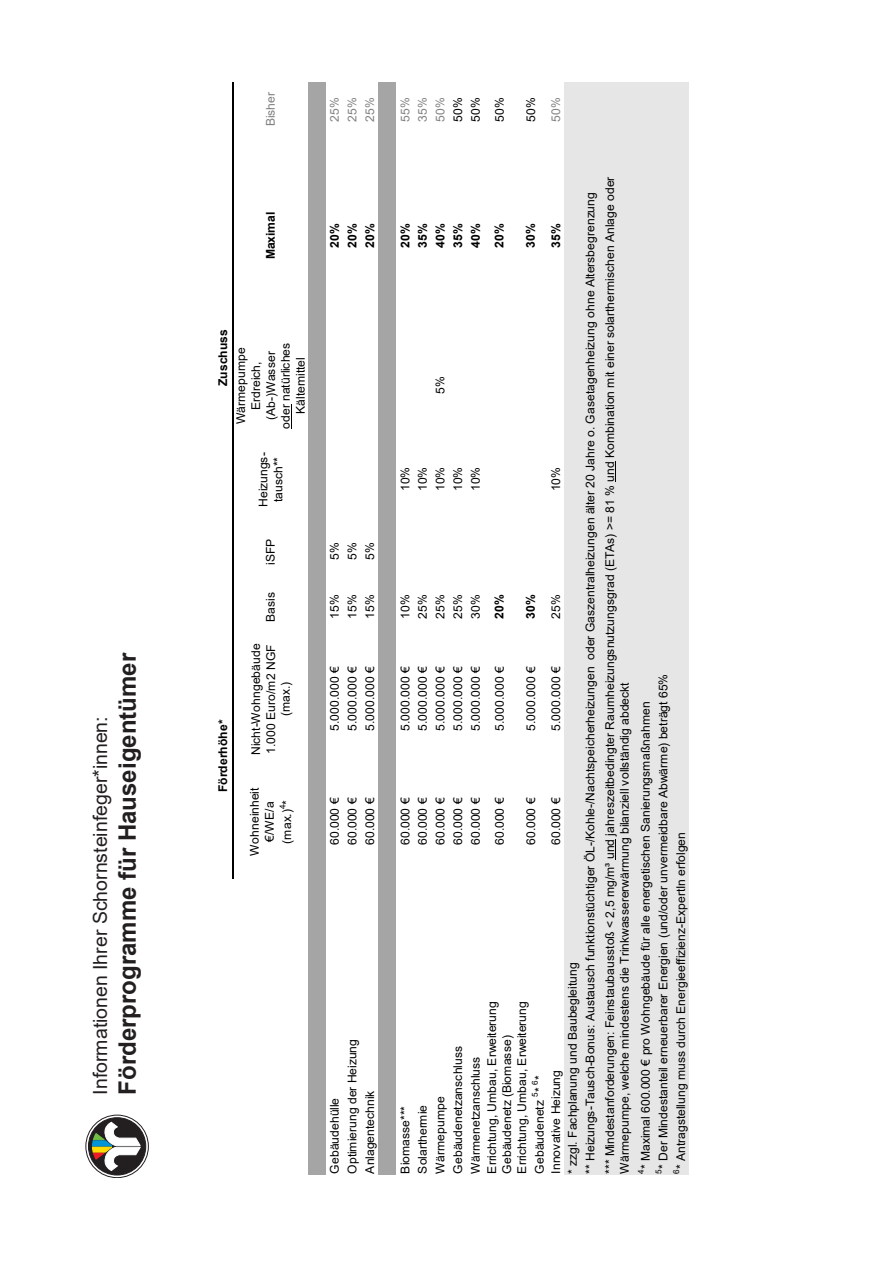
<style>
.page{position:relative;width:893px;height:1263px;background:#fff}
.page>*{position:absolute;margin:0;border:0;box-sizing:border-box;transform-origin:0 0}
.t1{font:700 24px "Arial";color:#231f20}
.t2{font:19.5px "Arial";color:#231f20}
.t3{font:12.15px/15px "Arial";letter-spacing:.01em;color:#000;text-align:center}
.t4{font:700 12.15px "Arial";letter-spacing:.01em;color:#000}
.t5{font:12.15px "Arial";letter-spacing:.01em;color:#808080}
.t6{font:8.1px "Arial";color:#000}
</style>
<div class="page">
<svg style="left:86px;top:1115px;width:62px;height:62px"></svg>
<div style="left:86px;top:1115px;width:63px;height:63px;border:1px solid #231f20;border-radius:50%"></div>
<div style="left:88px;top:1118px;width:58px;height:57px;background:#231f20;border-radius:50%"></div>
<div style="left:88px;top:1117px;width:58px;height:58px;border:1px solid #231f20;border-radius:50%"></div>
<svg style="left:92px;top:1122px;width:49px;height:49px"></svg>
<div style="left:308px;top:83px;width:18px;height:1092px;background:#a5a5a5"></div>
<div style="left:379px;top:83px;width:17px;height:1092px;background:#a5a5a5"></div>
<div style="left:565px;top:83px;width:124px;height:1092px;background:#e7e6e6"></div>
<svg style="left:291px;top:404px;width:1px;height:25px"></svg>
<svg style="left:615px;top:839px;width:1px;height:20px"></svg>
<svg style="left:615px;top:462px;width:1px;height:20px"></svg>
<hr style="left:232px;top:83px;width:1px;height:796px;background:#000">
<p class="t1" style="left:111px;top:1094px;width:443px;rotate:-90deg">Förderprogramme für Hauseigentümer</p>
<p class="t2" style="left:87px;top:1094px;width:380px;rotate:-90deg">Informationen Ihrer Schornsteinfeger*innen:</p>
<p class="t5" style="left:262px;top:126px;width:36px;rotate:-90deg">Bisher</p>
<p class="t4" style="left:262px;top:259px;width:49px;rotate:-90deg">Maximal</p>
<p class="t4" style="left:214px;top:386px;width:59px;rotate:-90deg">Zuschuss</p>
<p class="t3" style="left:233px;top:429px;width:88px;rotate:-90deg">Wärmepumpe<br>Erdreich, (Ab-)Wasser oder natürliches<br>Kältemittel</p>
<p class="t3" style="left:256px;top:507px;width:56px;rotate:-90deg">Heizungs&shy;tausch**</p>
<p class="t4" style="left:214px;top:792px;width:74px;rotate:-90deg">Förderhöhe*</p>
<p class="t3" style="left:263px;top:564px;width:28px;rotate:-90deg">iSFP</p>
<p class="t3" style="left:263px;top:622px;width:31px;rotate:-90deg">Basis</p>
<p class="t3" style="left:248px;top:755px;width:113px;rotate:-90deg">Nicht-Wohngebäude<br>1.000 Euro/m2 NGF (max.)</p>
<p class="t3" style="left:247px;top:856px;width:69px;rotate:-90deg">Wohneinheit €/WE/a</p>
<p class="t3" style="left:279px;top:843px;width:45px;rotate:-90deg">(max.) *</p>
<p class="t6" style="left:277px;top:809px;width:6px;rotate:-90deg">4</p>
<p class="t5" style="left:326px;top:121px;width:26px;rotate:-90deg">25%</p>
<p class="t5" style="left:344px;top:121px;width:26px;rotate:-90deg">25%</p>
<p class="t5" style="left:362px;top:121px;width:26px;rotate:-90deg">25%</p>
<p class="t5" style="left:397px;top:121px;width:26px;rotate:-90deg">55%</p>
<p class="t5" style="left:414px;top:121px;width:26px;rotate:-90deg">35%</p>
<p class="t5" style="left:432px;top:121px;width:26px;rotate:-90deg">50%</p>
<p class="t3" style="left:450px;top:121px;width:26px;rotate:-90deg">50%</p>
<p class="t3" style="left:468px;top:121px;width:26px;rotate:-90deg">50%</p>
<p class="t3" style="left:492px;top:121px;width:26px;rotate:-90deg">50%</p>
<p class="t3" style="left:523px;top:121px;width:26px;rotate:-90deg">50%</p>
<p class="t5" style="left:547px;top:121px;width:26px;rotate:-90deg">50%</p>
<p class="t4" style="left:326px;top:248px;width:26px;rotate:-90deg">20%</p>
<p class="t4" style="left:344px;top:248px;width:26px;rotate:-90deg">20%</p>
<p class="t4" style="left:361px;top:248px;width:26px;rotate:-90deg">20%</p>
<p class="t3" style="left:327px;top:560px;width:19px;rotate:-90deg">5%</p>
<p class="t3" style="left:345px;top:560px;width:19px;rotate:-90deg">5%</p>
<p class="t3" style="left:362px;top:560px;width:19px;rotate:-90deg">5%</p>
<p class="t3" style="left:327px;top:619px;width:26px;rotate:-90deg">15%</p>
<p class="t3" style="left:345px;top:619px;width:26px;rotate:-90deg">15%</p>
<p class="t3" style="left:362px;top:619px;width:26px;rotate:-90deg">15%</p>
<p class="t3" style="left:327px;top:731px;width:66px;rotate:-90deg">5.000.000 €</p>
<p class="t3" style="left:345px;top:731px;width:66px;rotate:-90deg">5.000.000 €</p>
<p class="t3" style="left:362px;top:731px;width:66px;rotate:-90deg">5.000.000 €</p>
<p class="t3" style="left:327px;top:845px;width:49px;rotate:-90deg">60.000 €</p>
<p class="t3" style="left:345px;top:845px;width:49px;rotate:-90deg">60.000 €</p>
<p class="t3" style="left:362px;top:845px;width:49px;rotate:-90deg">60.000 €</p>
<p class="t3" style="left:327px;top:1173px;width:77px;rotate:-90deg">Gebäudehülle</p>
<p class="t3" style="left:345px;top:1173px;width:136px;rotate:-90deg">Optimierung der Heizung</p>
<p class="t3" style="left:362px;top:1173px;width:85px;rotate:-90deg">Anlagentechnik</p>
<p class="t4" style="left:396px;top:248px;width:26px;rotate:-90deg">20%</p>
<p class="t3" style="left:397px;top:491px;width:26px;rotate:-90deg">10%</p>
<p class="t3" style="left:397px;top:619px;width:26px;rotate:-90deg">10%</p>
<p class="t3" style="left:397px;top:731px;width:66px;rotate:-90deg">5.000.000 €</p>
<p class="t3" style="left:397px;top:845px;width:49px;rotate:-90deg">60.000 €</p>
<p class="t3" style="left:397px;top:1173px;width:69px;rotate:-90deg">Biomasse***</p>
<p class="t4" style="left:414px;top:248px;width:26px;rotate:-90deg">35%</p>
<p class="t4" style="left:432px;top:248px;width:26px;rotate:-90deg">40%</p>
<p class="t4" style="left:449px;top:248px;width:26px;rotate:-90deg">35%</p>
<p class="t3" style="left:433px;top:394px;width:19px;rotate:-90deg">5%</p>
<p class="t3" style="left:415px;top:491px;width:26px;rotate:-90deg">10%</p>
<p class="t3" style="left:433px;top:491px;width:26px;rotate:-90deg">10%</p>
<p class="t3" style="left:450px;top:491px;width:26px;rotate:-90deg">10%</p>
<p class="t3" style="left:415px;top:619px;width:26px;rotate:-90deg">25%</p>
<p class="t3" style="left:433px;top:619px;width:26px;rotate:-90deg">25%</p>
<p class="t3" style="left:450px;top:619px;width:26px;rotate:-90deg">25%</p>
<p class="t3" style="left:415px;top:731px;width:66px;rotate:-90deg">5.000.000 €</p>
<p class="t3" style="left:433px;top:731px;width:66px;rotate:-90deg">5.000.000 €</p>
<p class="t3" style="left:450px;top:731px;width:66px;rotate:-90deg">5.000.000 €</p>
<p class="t3" style="left:415px;top:845px;width:49px;rotate:-90deg">60.000 €</p>
<p class="t3" style="left:433px;top:845px;width:49px;rotate:-90deg">60.000 €</p>
<p class="t3" style="left:450px;top:845px;width:49px;rotate:-90deg">60.000 €</p>
<p class="t3" style="left:415px;top:1173px;width:70px;rotate:-90deg">Solarthermie</p>
<p class="t3" style="left:450px;top:1173px;width:129px;rotate:-90deg">Gebäudenetzanschluss</p>
<p class="t3" style="left:433px;top:1173px;width:79px;rotate:-90deg">Wärmepumpe</p>
<p class="t3" style="left:564px;top:1173px;width:983px;line-height:17.5px;text-align:left;rotate:-90deg">* zzgl. Fachplanung und Baubegleitung<br>** Heizungs-Tausch-Bonus: Austausch funktionstüchtiger ÖL-/Kohle-/Nachtspeicherheizungen oder Gaszentralheizungen älter 20 Jahre o. Gasetagenheizung ohne Altersbegrenzung</p>
<p class="t4" style="left:467px;top:248px;width:26px;rotate:-90deg">40%</p>
<p class="t4" style="left:491px;top:248px;width:26px;rotate:-90deg">20%</p>
<p class="t4" style="left:522px;top:248px;width:26px;rotate:-90deg">30%</p>
<p class="t4" style="left:547px;top:248px;width:26px;rotate:-90deg">35%</p>
<p class="t3" style="left:468px;top:491px;width:26px;rotate:-90deg">10%</p>
<p class="t3" style="left:548px;top:491px;width:26px;rotate:-90deg">10%</p>
<p class="t4" style="left:491px;top:619px;width:26px;rotate:-90deg">20%</p>
<p class="t4" style="left:522px;top:619px;width:26px;rotate:-90deg">30%</p>
<p class="t3" style="left:468px;top:619px;width:26px;rotate:-90deg">30%</p>
<p class="t3" style="left:548px;top:619px;width:26px;rotate:-90deg">25%</p>
<p class="t3" style="left:468px;top:731px;width:66px;rotate:-90deg">5.000.000 €</p>
<p class="t3" style="left:492px;top:731px;width:66px;rotate:-90deg">5.000.000 €</p>
<p class="t3" style="left:523px;top:731px;width:66px;rotate:-90deg">5.000.000 €</p>
<p class="t3" style="left:548px;top:731px;width:66px;rotate:-90deg">5.000.000 €</p>
<p class="t3" style="left:468px;top:845px;width:49px;rotate:-90deg">60.000 €</p>
<p class="t3" style="left:548px;top:845px;width:49px;rotate:-90deg">60.000 €</p>
<p class="t3" style="left:492px;top:845px;width:49px;rotate:-90deg">60.000 €</p>
<p class="t3" style="left:523px;top:845px;width:49px;rotate:-90deg">60.000 €</p>
<p class="t3" style="left:484px;top:1173px;width:174px;text-align:left;rotate:-90deg">Errichtung, Umbau, Erweiterung<br>Gebäudenetz (Biomasse)</p>
<p class="t3" style="left:513px;top:1173px;width:174px;line-height:17.5px;text-align:left;rotate:-90deg">Errichtung, Umbau, Erweiterung<br>Gebäudenetz</p>
<p class="t3" style="left:468px;top:1173px;width:118px;rotate:-90deg">Wärmenetzanschluss</p>
<p class="t3" style="left:548px;top:1173px;width:105px;rotate:-90deg">Innovative Heizung</p>
<p class="t3" style="left:532px;top:1080px;width:6px;rotate:-90deg">*</p>
<p class="t6" style="left:529px;top:1084px;width:6px;rotate:-90deg">6</p>
<p class="t3" style="left:532px;top:1092px;width:6px;rotate:-90deg">*</p>
<p class="t6" style="left:529px;top:1097px;width:6px;rotate:-90deg">5</p>
<p class="t3" style="left:602px;top:1173px;width:999px;text-align:left;rotate:-90deg">*** Mindestanforderungen: Feinstaubausstoß &lt; 2,5 mg/m³ und jahreszeitbedingter Raumheizungsnutzungsgrad (ETAs) &gt;= 81 % und Kombination mit einer solarthermischen Anlage oder<br>Wärmepumpe, welche mindestens die Trinkwassererwärmung bilanziell vollständig abdeckt</p>
<p class="t3" style="left:656px;top:1169px;width:497px;rotate:-90deg">* Der Mindestanteil erneuerbarer Energien (und/oder unvermeidbare Abwärme) beträgt 65%</p>
<p class="t3" style="left:638px;top:1169px;width:469px;rotate:-90deg">* Maximal 600.000 € pro Wohngebäude für alle energetischen Sanierungsmaßnahmen</p>
<p class="t3" style="left:673px;top:1169px;width:338px;rotate:-90deg">* Antragstellung muss durch Energieeffizienz-ExpertIn erfolgen</p>
<p class="t6" style="left:653px;top:1173px;width:6px;rotate:-90deg">5</p>
<p class="t6" style="left:671px;top:1173px;width:6px;rotate:-90deg">6</p>
<p class="t6" style="left:635px;top:1173px;width:6px;rotate:-90deg">4</p>
</div>
